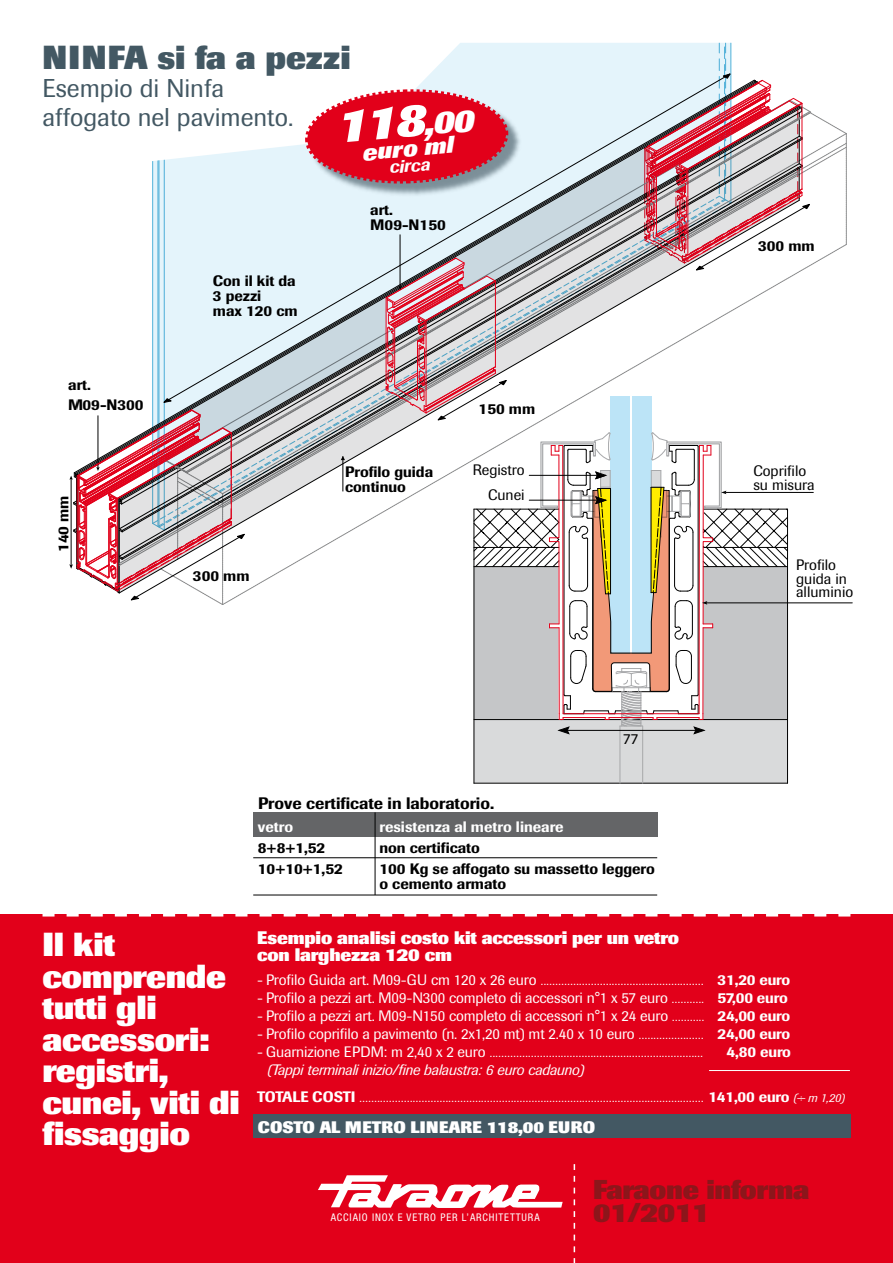
<style>
.page{position:relative;width:893px;height:1263px;background:#fff}
.page>*{position:absolute;margin:0;border:0;box-sizing:border-box;transform-origin:0 0}
.t1{font:italic 800 47.25px "Imago";color:#fff}
.t2{font:800 33px/31.5px "Imago";letter-spacing:-.01em;color:#fff}
.t3{font:800 33px "Imago";color:#435863}
.t4{font:800 27px "Imago";letter-spacing:-.01em;color:#8c161b}
.t5{font:25.5px/28.5px "Imago";color:#435863}
.t6{font:italic 800 23.55px "Imago";color:#fff}
.t7{font:800 18px/16.5px "Imago";letter-spacing:-.01em;color:#fff}
.t8{font:italic 500 18px "Imago";color:#fff}
.t9{font:500 16.5px "Imago";color:#000}
.t10{font:800 16.5px "Imago";letter-spacing:-.01em;color:#fff}
.t11{font:300 15px/18px "Imago";color:#fff}
.t12{font:15px "Imago";letter-spacing:-.01em;color:#fff}
.t13{font:500 15px/15px "Imago";color:#000}
.t14{font:500 15px/18px "Imago";color:#fff;text-align:right}
.t15{font:15px/13.5px "Imago";color:#000}
.t16{font:condensed 10.5px "Helvetica Neue";letter-spacing:.085em;color:#fff}
.s1{font-size:32.7px}
.s2{font-weight:400}
.s3{font-weight:300}
.s4{font-weight:400;font-style:italic}
.s5{font-weight:500}
.s6{font-weight:400;font-style:italic;font-size:12px}
</style>
<div class="page">
<div style="left:0;top:914px;width:893px;height:349px;background:#e2001a"></div>
<svg style="left:43px;top:914px;width:807px;height:2px"></svg>
<svg style="left:318px;top:1164px;width:257px;height:99px"></svg>
<hr style="left:152px;top:43px;width:1px;height:480px;background:#57b7dc">
<div style="left:431px;top:43px;width:212px;height:30px;background:#e4f4fb"></div>
<svg style="left:245px;top:271px;width:557px;height:321px"></svg>
<svg style="left:152px;top:82px;width:606px;height:394px"></svg>
<svg style="left:385px;top:403px;width:122px;height:17px"></svg>
<svg style="left:163px;top:73px;width:568px;height:330px"></svg>
<svg style="left:163px;top:398px;width:9px;height:5px"></svg>
<svg style="left:643px;top:43px;width:204px;height:228px"></svg>
<svg style="left:69px;top:409px;width:176px;height:196px"></svg>
<hr style="left:343px;top:456px;width:1px;height:35px;background:#000">
<svg style="left:341px;top:456px;width:4px;height:4px"></svg>
<div style="left:253px;top:1114px;width:597px;height:24px;background:#435863"></div>
<hr style="left:709px;top:1070px;width:141px;height:1px;background:#fff">
<div style="left:308px;top:93px;width:214px;height:104px;background:#435863;opacity:.65"></div>
<svg style="left:302px;top:87px;width:209px;height:99px;background:#dc4155"></svg>
<div style="left:610px;top:396px;width:19px;height:257px;background:#bce4f7"></div>
<div style="left:632px;top:396px;width:19px;height:257px;background:#bce4f7"></div>
<div style="left:474px;top:719px;width:313px;height:64px;background:#d9dadb"></div>
<hr style="left:787px;top:509px;width:1px;height:274px;background:#000">
<hr style="left:474px;top:509px;width:1px;height:274px;background:#000">
<hr style="left:474px;top:783px;width:313px;height:1px;background:#000">
<hr style="left:620px;top:726px;width:1px;height:57px;background:#a7a8aa">
<hr style="left:642px;top:726px;width:1px;height:57px;background:#a7a8aa">
<hr style="left:706px;top:602px;width:146px;height:1px;background:#000">
<hr style="left:726px;top:492px;width:87px;height:1px;background:#000">
<svg style="left:473px;top:432px;width:315px;height:302px"></svg>
<div style="left:253px;top:812px;width:122px;height:25px;background:#646567"></div>
<div style="left:375px;top:812px;width:122px;height:25px;background:#646567"></div>
<div style="left:497px;top:812px;width:80px;height:25px;background:#646567"></div>
<div style="left:577px;top:812px;width:80px;height:25px;background:#646567"></div>
<hr style="left:375px;top:812px;width:1px;height:83px;background:#000">
<hr style="left:253px;top:857px;width:404px;height:1px;background:#000">
<hr style="left:253px;top:895px;width:404px;height:1px;background:#000">
<h2 class="t3" style="left:43px;top:37px;width:310px">NINFA si fa a pezzi</h2>
<h3 class="t5" style="left:43px;top:74px;width:252px">Esempio di Ninfa affogato nel pavimento.</h3>
<h1 class="t1" style="left:335px;top:99px;width:138px;rotate:-5deg">118<span class="s1">,00</span></h1>
<h3 class="t6" style="left:361px;top:139px;width:93px;rotate:-5deg">euro ml</h3>
<p class="t8" style="left:388px;top:156px;width:42px;rotate:-5deg">circa</p>
<p class="t13" style="left:68px;top:374px;width:77px;line-height:20.7px">art.<br>M09-N300</p>
<p class="t13" style="left:56px;top:552px;width:58px;rotate:-90deg">140 mm</p>
<p class="t13" style="left:213px;top:273px;width:86px">Con il kit da<br>3 pezzi<br>max 120 cm</p>
<p class="t13" style="left:193px;top:568px;width:58px">300 mm</p>
<p class="t13" style="left:370px;top:202px;width:77px">art.<br>M09-N150</p>
<p class="t13" style="left:345px;top:464px;width:90px">Profilo guida continuo</p>
<p class="t13" style="left:479px;top:401px;width:58px">150 mm</p>
<p class="t15" style="left:473px;top:458px;width:53px;line-height:24.8px;text-align:right">Registro<br>Cunei</p>
<p class="t9" style="left:258px;top:793px;width:238px">Prove certificate in laboratorio.</p>
<p class="t14" style="left:258px;top:818px;width:37px">vetro</p>
<p class="t13" style="left:258px;top:840px;width:69px">8+8+1,52</p>
<p class="t14" style="left:379px;top:818px;width:186px">resistenza al metro lineare</p>
<p class="t13" style="left:379px;top:840px;width:102px">non certificato</p>
<p class="t15" style="left:623px;top:733px;width:16px">77</p>
<p class="t13" style="left:258px;top:861px;width:86px">10+10+1,52</p>
<p class="t13" style="left:379px;top:861px;width:277px">100 Kg se affogato su massetto leggero o cemento armato</p>
<p class="t13" style="left:758px;top:239px;width:58px">300 mm</p>
<p class="t15" style="left:753px;top:464px;width:63px">Coprifilo su misura</p>
<p class="t15" style="left:796px;top:558px;width:59px">Profilo guida in alluminio</p>
<h2 class="t2" style="left:43px;top:929px;width:199px">Il kit comprende tutti gli accessori: registri, cunei, viti di fissaggio</h2>
<p class="t7" style="left:257px;top:930px;width:423px">Esempio analisi costo kit accessori per un vetro con larghezza 120 cm</p>
<p class="t11" style="left:257px;top:971px;width:448px"><span class="s2">- Profilo Guida art. M09-GU cm 120 x 26 euro</span> .......................................................</p>
<p class="t12" style="left:257px;top:989px;width:449px">- Profilo a pezzi art. M09-N300 completo di accessori n°1 x 57 euro <span class="s3">...........</span></p>
<p class="t12" style="left:257px;top:1007px;width:449px">- Profilo a pezzi art. M09-N150 completo di accessori n°1 x 24 euro <span class="s3">...........</span></p>
<p class="t12" style="left:257px;top:1025px;width:448px">- Profilo coprifilo a pavimento (n. 2x1,20 mt) mt 2.40 x 10 euro <span class="s3">......................</span></p>
<p class="t11" style="left:266px;top:1043px;width:439px;text-indent:-9px"><span class="s2">- Guarnizione EPDM: m 2,40 x 2 euro</span> ........................................................................ <span class="s4">(Tappi terminali inizio/fine balaustra: 6 euro cadauno)</span></p>
<p class="t11" style="left:257px;top:1088px;width:589px"><span class="s5">TOTALE COSTI</span> .................................................................................................................... <span class="s5">141,00 euro</span> <span class="s6">(÷ m 1,20)</span></p>
<p class="t10" style="left:258px;top:1117px;width:339px">COSTO AL METRO LINEARE 118,00 EURO</p>
<p class="t14" style="left:717px;top:971px;width:75px">31,20 euro<br>57,00 euro<br>24,00 euro<br>24,00 euro<br>4,80 euro</p>
<h3 class="t4" style="left:593px;top:1174px;width:218px">Faraone informa</h3>
<p class="t16" style="left:331px;top:1211px;width:210px">ACCIAIO INOX E VETRO PER L’ARCHITETTURA</p>
<h3 class="t4" style="left:593px;top:1196px;width:118px">01/2011</h3>
</div>
